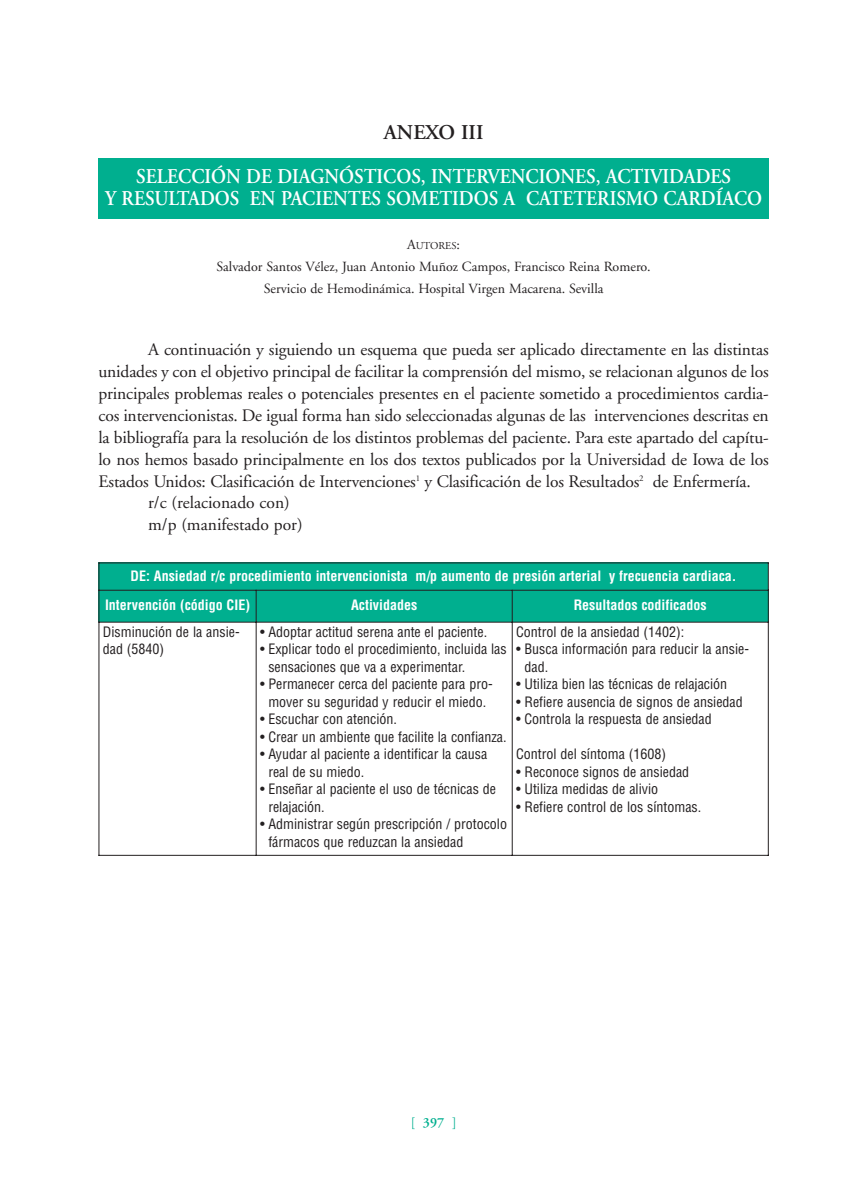
<style>
.page{position:relative;width:844px;height:1191px;background:#fff}
.page>*{position:absolute;margin:0;border:0;box-sizing:border-box;transform-origin:0 0}
.t1{font:600 21px/21.9px "Adobe Garamond";color:#fff;text-align:center;scale:.9 1}
.t2{font:600 21px "Adobe Garamond";color:#231f20}
.t3{font:17.5px "Adobe Garamond";letter-spacing:-.01em;color:#231f20}
.t4{font:condensed 14px/17.5px "Helvetica";color:#231f20}
.t5{font:700 condensed 14px/29.6px "Helvetica";color:#fff}
.t6{font:14px/21.9px "Adobe Garamond";color:#231f20;text-align:center}
.t7{font:600 14px "Adobe Garamond";color:#00af8f}
.t8{font:10.5px "Adobe Garamond";color:#231f20}
.s1{font-size:14px}
.s2{font-weight:400}
</style>
<div class="page">
<div style="left:98px;top:158px;width:670px;height:61px;background:#00af8f"></div>
<div style="left:98px;top:562px;width:670px;height:28px;background:#00af8f"></div>
<div style="left:98px;top:590px;width:158px;height:32px;background:#00af8f"></div>
<div style="left:256px;top:590px;width:256px;height:32px;background:#00af8f"></div>
<div style="left:512px;top:590px;width:256px;height:32px;background:#00af8f"></div>
<hr style="left:98px;top:562px;width:1px;height:293px;background:#231f20">
<hr style="left:256px;top:590px;width:1px;height:265px;background:#231f20">
<hr style="left:511px;top:590px;width:1px;height:265px;background:#231f20">
<hr style="left:767px;top:562px;width:1px;height:293px;background:#231f20">
<hr style="left:98px;top:562px;width:670px;height:1px;background:#231f20">
<hr style="left:98px;top:590px;width:670px;height:1px;background:#231f20">
<hr style="left:98px;top:622px;width:670px;height:1px;background:#231f20">
<hr style="left:98px;top:855px;width:670px;height:1px;background:#231f20">
<h1 class="t2" style="left:383px;top:124px;width:101px">ANEXO III</h1>
<h1 class="t1" style="left:105px;top:168px;width:731px">SELECCIÓN DE DIAGNÓSTICOS, INTERVENCIONES, ACTIVIDADES<br>Y RESULTADOS EN PACIENTES SOMETIDOS A CATETERISMO CARDÍACO</h1>
<p class="t8" style="left:407px;top:241px;width:54px"><span class="s1">A</span>UTORES<span class="s1">:</span></p>
<p class="t6" style="left:216px;top:257px;width:435px">Salvador Santos Vélez, Juan Antonio Muñoz Campos, Francisco Reina Romero.<br>Servicio de Hemodinámica. Hospital Virgen Macarena. Sevilla</p>
<p class="t3" style="left:148px;top:343px;width:622px">A continuación y siguiendo un esquema que pueda ser aplicado directamente en las distintas</p>
<p class="t3" style="left:98px;top:364px;width:671px">unidades y con el objetivo principal de facilitar la comprensión del mismo, se relacionan algunos de los</p>
<p class="t3" style="left:98px;top:386px;width:671px">principales problemas reales o potenciales presentes en el paciente sometido a procedimientos cardia-</p>
<p class="t3" style="left:98px;top:408px;width:671px">cos intervencionistas. De igual forma han sido seleccionadas algunas de las intervenciones descritas en</p>
<p class="t3" style="left:98px;top:430px;width:671px">la bibliografía para la resolución de los distintos problemas del paciente. Para este apartado del capítu-</p>
<p class="t3" style="left:98px;top:452px;width:671px">lo nos hemos basado principalmente en los dos textos publicados por la Universidad de Iowa de los</p>
<p class="t3" style="left:98px;top:474px;width:653px">Estados Unidos: Clasificación de Intervenciones<sup>1</sup> y Clasificación de los Resultados<sup>2</sup> de Enfermería.</p>
<p class="t3" style="left:148px;top:496px;width:143px">r/c (relacionado con)</p>
<p class="t3" style="left:148px;top:518px;width:156px">m/p (manifestado por)</p>
<p class="t5" style="left:105px;top:562px;width:632px;text-indent:26px">DE: Ansiedad r/c procedimiento intervencionista m/p aumento de presión arterial y frecuencia cardiaca.<br>Intervención (código CIE)</p>
<p class="t5" style="left:351px;top:591px;width:68px">Actividades</p>
<p class="t5" style="left:573px;top:591px;width:134px">Resultados codificados</p>
<p class="t4" style="left:103px;top:624px;width:138px">Disminución de la ansie&shy;dad (5840)</p>
<p class="t4" style="left:260px;top:624px;width:228px">• Adoptar actitud serena ante el paciente.</p>
<p class="t4" style="left:268px;top:641px;width:240px;text-indent:-8px">• Explicar todo el procedimiento, incluida las sensaciones que va a experimentar.</p>
<p class="t4" style="left:260px;top:676px;width:234px;text-align:center">• Permanecer cerca del paciente para pro&shy;mover su seguridad y reducir el miedo.</p>
<p class="t4" style="left:260px;top:711px;width:138px">• Escuchar con atención.</p>
<p class="t4" style="left:260px;top:729px;width:248px">• Crear un ambiente que facilite la confianza.</p>
<p class="t4" style="left:268px;top:746px;width:220px;text-indent:-8px">• Ayudar al paciente a identificar la causa real de su miedo.</p>
<p class="t4" style="left:268px;top:781px;width:229px;text-indent:-8px">• Enseñar al paciente el uso de técnicas de relajación.</p>
<p class="t4" style="left:268px;top:816px;width:240px;text-indent:-8px">• Administrar según prescripción / protocolo fármacos que reduzcan la ansiedad</p>
<p class="t4" style="left:516px;top:624px;width:170px">Control de la ansiedad (1402):</p>
<p class="t4" style="left:524px;top:641px;width:226px;text-indent:-8px">• Busca información para reducir la ansie&shy;dad.</p>
<p class="t4" style="left:516px;top:676px;width:212px">• Utiliza bien las técnicas de relajación</p>
<p class="t4" style="left:516px;top:694px;width:228px">• Refiere ausencia de signos de ansiedad</p>
<p class="t4" style="left:516px;top:711px;width:197px">• Controla la respuesta de ansiedad</p>
<p class="t4" style="left:516px;top:746px;width:151px">Control del síntoma (1608)</p>
<p class="t4" style="left:516px;top:764px;width:174px">• Reconoce signos de ansiedad</p>
<p class="t4" style="left:516px;top:781px;width:143px">• Utiliza medidas de alivio</p>
<p class="t4" style="left:516px;top:799px;width:186px">• Refiere control de los síntomas.</p>
<p class="t7" style="left:410px;top:1116px;width:47px"><span class="s2">[</span> 397 <span class="s2">]</span></p>
</div>
